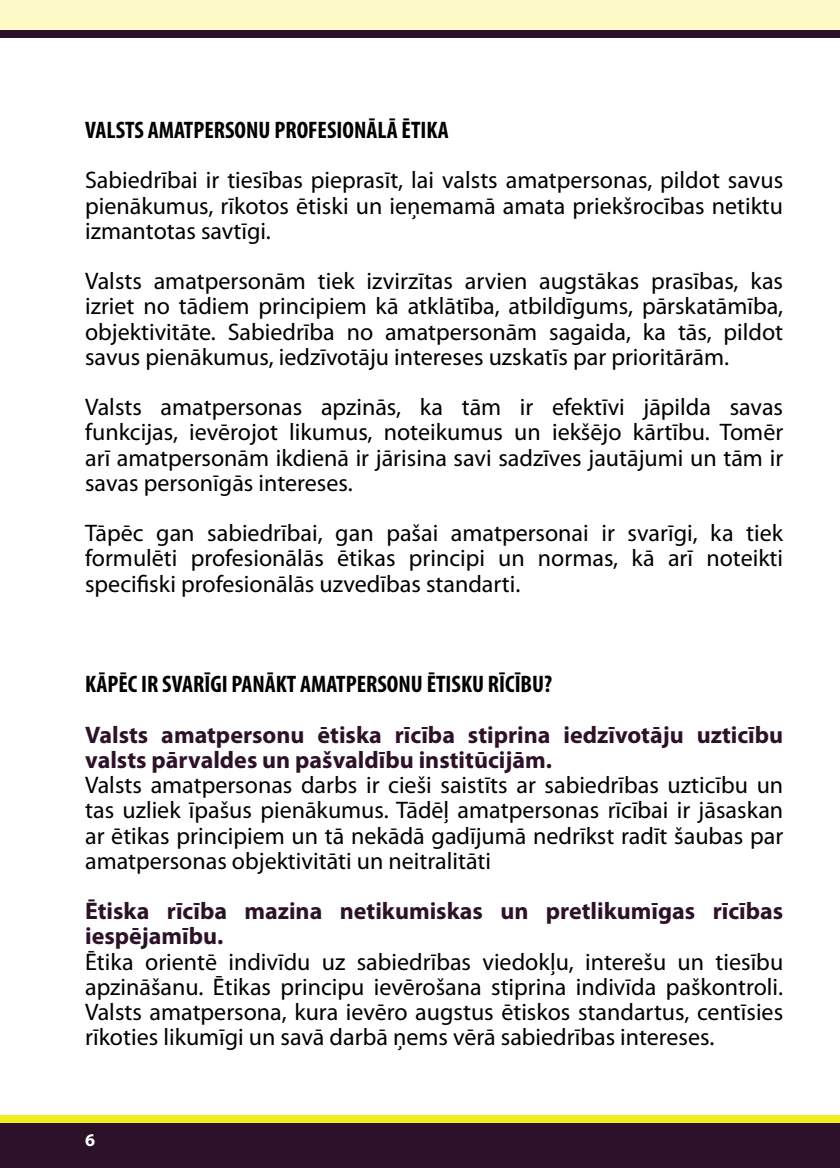
<style>
.page{position:relative;width:840px;height:1168px;background:#fff}
.page>*{position:absolute;margin:0;border:0;box-sizing:border-box;transform-origin:0 0}
.pamatteksts{font:24px/25.2px "Myriad Pro";color:#000;text-align:justify}
.pamatteksts-2{font:700 24px/25.2px "Myriad Pro";color:#2c1129}
.apakšvirsraksts{font:700 condensed 24px "Myriad Pro";color:#000}
.t1{font:700 18px "Myriad Pro";color:#fff}
</style>
<div class="page">
<div style="left:0;top:0;width:839px;height:30px;background:#fefac7"></div>
<div style="left:0;top:30px;width:839px;height:7px;background:#2c1129"></div>
<div style="left:0;top:1122px;width:839px;height:46px;background:#2c1129"></div>
<div style="left:0;top:1115px;width:839px;height:7px;background:#eeef1b"></div>
<hr style="left:839px;top:0;width:1px;height:30px;background:#fefac7">
<hr style="left:839px;top:1122px;width:1px;height:46px;background:#2c1129">
<p class="apakšvirsraksts" style="left:85px;top:117px;width:365px">VALSTS AMATPERSONU PROFESIONĀLĀ ĒTIKA</p>
<p class="pamatteksts" style="left:85px;top:168px;width:699px">Sabiedrībai ir tiesības pieprasīt, lai valsts amatpersonas, pildot savus pienākumus, rīkotos ētiski un ieņemamā amata priekšrocības netiktu izmantotas savtīgi.</p>
<p class="pamatteksts" style="left:85px;top:269px;width:699px">Valsts amatpersonām tiek izvirzītas arvien augstākas prasības, kas izriet no tādiem principiem kā atklātība, atbildīgums, pārskatāmība, objektivitāte. Sabiedrība no amatpersonām sagaida, ka tās, pildot savus pienākumus, iedzīvotāju intereses uzskatīs par prioritārām.</p>
<p class="pamatteksts" style="left:85px;top:395px;width:699px">Valsts amatpersonas apzinās, ka tām ir efektīvi jāpilda savas funkcijas, ievērojot likumus, noteikumus un iekšējo kārtību. Tomēr arī amatpersonām ikdienā ir jārisina savi sadzīves jautājumi un tām ir savas personīgās intereses.</p>
<p class="pamatteksts" style="left:85px;top:521px;width:699px">Tāpēc gan sabiedrībai, gan pašai amatpersonai ir svarīgi, ka tiek formulēti profesionālās ētikas principi un normas, kā arī noteikti specifiski profesionālās uzvedības standarti.</p>
<p class="apakšvirsraksts" style="left:85px;top:671px;width:468px">KĀPĒC IR SVARĪGI PANĀKT AMATPERSONU ĒTISKU RĪCĪBU?</p>
<p class="pamatteksts-2" style="left:85px;top:722px;width:699px">Valsts amatpersonu ētiska rīcība stiprina iedzīvotāju uzticību valsts pārvaldes un pašvaldību institūcijām.</p>
<p class="pamatteksts" style="left:85px;top:773px;width:699px">Valsts amatpersonas darbs ir cieši saistīts ar sabiedrības uzticību un tas uzliek īpašus pienākumus. Tādēļ amatpersonas rīcībai ir jāsaskan ar ētikas principiem un tā nekādā gadījumā nedrīkst radīt šaubas par amatpersonas objektivitāti un neitralitāti</p>
<p class="pamatteksts-2" style="left:85px;top:899px;width:699px">Ētiska rīcība mazina netikumiskas un pretlikumīgas rīcības iespējamību.</p>
<p class="pamatteksts" style="left:85px;top:949px;width:699px">Ētika orientē indivīdu uz sabiedrības viedokļu, interešu un tiesību apzināšanu. Ētikas principu ievērošana stiprina indivīda paškontroli.<br>Valsts amatpersona, kura ievēro augstus ētiskos standartus, centīsies rīkoties likumīgi un savā darbā ņems vērā sabiedrības intereses.</p>
<p class="t1" style="left:85px;top:1130px;width:11px">6</p>
</div>
